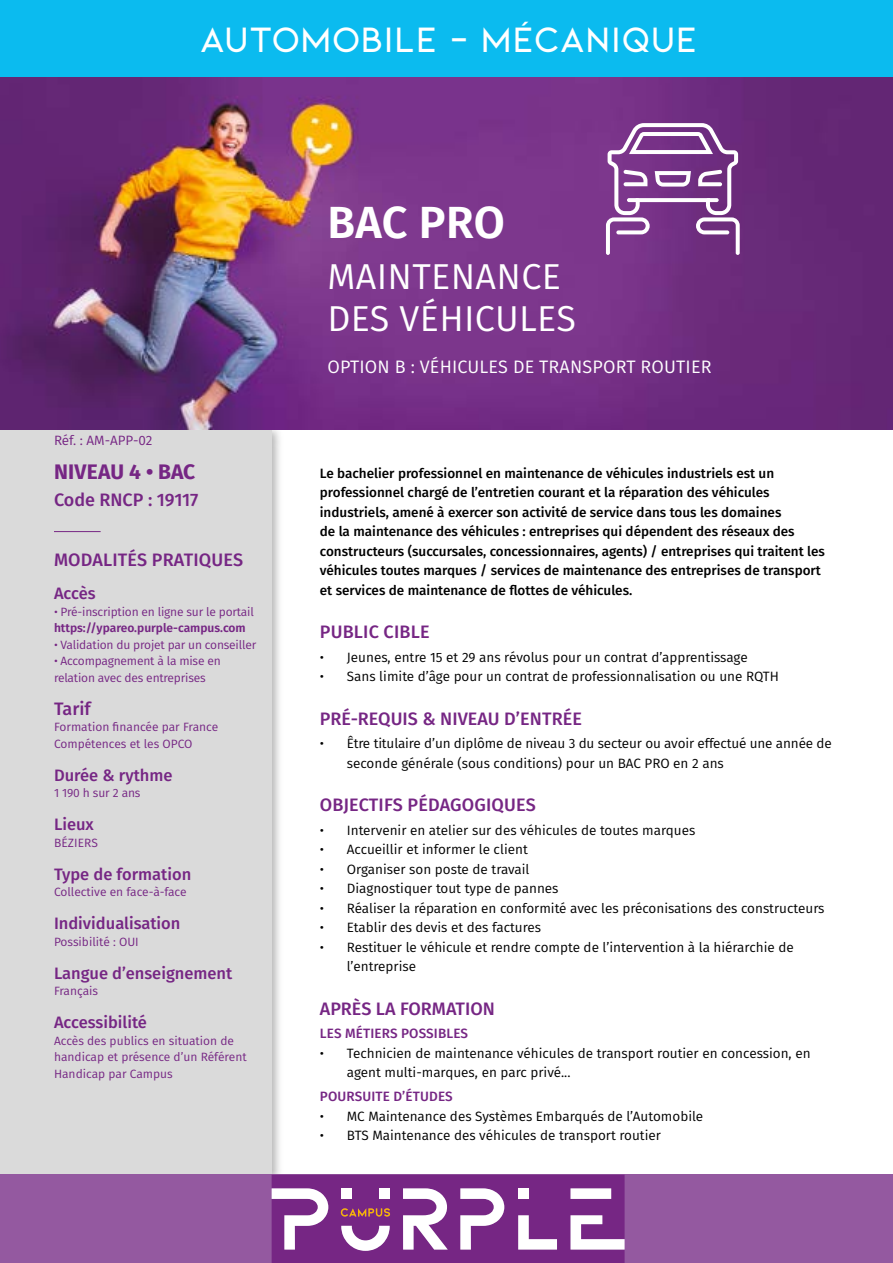
<style>
.page{position:relative;width:893px;height:1263px;background:#fff}
.page>*{position:absolute;margin:0;border:0;box-sizing:border-box;transform-origin:0 0}
.t1{font:600 45px "Fira Sans";letter-spacing:.005em;color:#fff}
.t2{font:600 37.5px "Kiona";color:#fff}
.t3{font:36px/42px "Fira Sans";letter-spacing:.01em;color:#fff}
.t4{font:700 21px "Fira Sans";letter-spacing:.01em;color:#762684}
.t5{font:500 18px "Fira Sans";color:#762684}
.t6{font:18px "Fira Sans";letter-spacing:.01em;color:#fff}
.t7{font:500 16.5px "Fira Sans";color:#762684}
.t8{font:13.5px/19.5px "Fira Sans";color:#000}
.t9{font:500 13.5px/19.5px "Fira Sans";color:#000}
.t10{font:500 13.5px "Fira Sans";letter-spacing:.01em;color:#762684}
.t11{font:13.5px "Fira Sans";color:#762684}
.t12{font:12px/16.5px "Fira Sans";letter-spacing:-.01em;color:#762684}
.t13{font:600 12px "Fira Sans";color:#762684}
.t14{font:12px "Fira Sans";letter-spacing:.01em;color:#762684}
</style>
<div class="page">
<hr style="left:892px;top:469px;width:1px;height:39px;background:#762684">
<div style="left:0;top:425px;width:283px;height:760px;background:#000;opacity:.3"></div>
<div style="left:0;top:430px;width:272px;height:745px;background:#dadada"></div>
<hr style="left:54px;top:531px;width:47px;height:1px;background:#762684">
<img style="left:0;top:77px;width:893px;height:353px">
<div style="left:0;top:0;width:893px;height:77px;background:#0bbbef"></div>
<div style="left:0;top:1175px;width:893px;height:88px;background:#9459a0"></div>
<svg style="left:272px;top:1175px;width:353px;height:88px"></svg>
<svg style="left:606px;top:123px;width:134px;height:132px"></svg>
<h2 class="t2" style="left:199px;top:19px;width:500px">AUTOMOBILE - MÉCANIQUE</h2>
<p class="t11" style="left:54px;top:430px;width:100px">Réf. : AM-APP-02</p>
<h3 class="t4" style="left:54px;top:454px;width:143px">NIVEAU 4 • BAC</h3>
<h3 class="t5" style="left:54px;top:485px;width:146px">Code RNCP : 19117</h3>
<h3 class="t5" style="left:54px;top:545px;width:191px">MODALITÉS PRATIQUES</h3>
<p class="t7" style="left:54px;top:580px;width:43px">Accès</p>
<p class="t12" style="left:54px;top:603px;width:201px">• Pré-inscription en ligne sur le portail</p>
<p class="t13" style="left:54px;top:618px;width:193px">https://ypareo.purple-campus.com</p>
<p class="t12" style="left:54px;top:636px;width:204px">• Validation du projet par un conseiller</p>
<p class="t12" style="left:54px;top:653px;width:168px">• Accompagnement à la mise en relation avec des entreprises</p>
<h3 class="t5" style="left:54px;top:694px;width:38px">Tarif</h3>
<p class="t12" style="left:54px;top:719px;width:166px">Formation financée par France<br>Compétences et les OPCO</p>
<p class="t7" style="left:54px;top:762px;width:120px">Durée &amp; rythme</p>
<p class="t12" style="left:54px;top:785px;width:88px">1 190 h sur 2 ans</p>
<p class="t7" style="left:54px;top:811px;width:41px">Lieux</p>
<p class="t14" style="left:54px;top:834px;width:46px">BÉZIERS</p>
<p class="t7" style="left:54px;top:861px;width:139px">Type de formation</p>
<p class="t12" style="left:54px;top:884px;width:134px">Collective en face-à-face</p>
<p class="t7" style="left:54px;top:910px;width:128px">Individualisation</p>
<p class="t12" style="left:54px;top:933px;width:86px">Possibilité : OUI</p>
<p class="t7" style="left:54px;top:960px;width:180px">Langue d’enseignement</p>
<p class="t12" style="left:54px;top:983px;width:46px">Français</p>
<p class="t7" style="left:54px;top:1009px;width:94px">Accessibilité</p>
<p class="t12" style="left:54px;top:1032px;width:194px">Accès des publics en situation de handicap et présence d’un Référent<br>Handicap par Campus</p>
<h1 class="t1" style="left:327px;top:186px;width:179px">BAC PRO</h1>
<h3 class="t3" style="left:327px;top:254px;width:250px">MAINTENANCE<br>DES VÉHICULES</h3>
<h3 class="t6" style="left:327px;top:353px;width:386px">OPTION B : VÉHICULES DE TRANSPORT ROUTIER</h3>
<p class="t9" style="left:320px;top:463px;width:507px">Le bachelier professionnel en maintenance de véhicules industriels est un professionnel chargé de l’entretien courant et la réparation des véhicules industriels, amené à exercer son activité de service dans tous les domaines<br>de la maintenance des véhicules : entreprises qui dépendent des réseaux des constructeurs (succursales, concessionnaires, agents) / entreprises qui traitent les véhicules toutes marques / services de maintenance des entreprises de transport et services de maintenance de flottes de véhicules.</p>
<h3 class="t5" style="left:320px;top:617px;width:111px">PUBLIC CIBLE</h3>
<p class="t8" style="left:320px;top:647px;width:429px">• Jeunes, entre 15 et 29 ans révolus pour un contrat d’apprentissage</p>
<p class="t8" style="left:320px;top:667px;width:461px">• Sans limite d’âge pour un contrat de professionnalisation ou une RQTH</p>
<h3 class="t5" style="left:320px;top:704px;width:264px">PRÉ-REQUIS &amp; NIVEAU D’ENTRÉE</h3>
<p class="t8" style="left:347px;top:734px;width:487px;text-indent:-27px">• Être titulaire d’un diplôme de niveau 3 du secteur ou avoir effectué une année de seconde générale (sous conditions) pour un BAC PRO en 2 ans</p>
<h3 class="t5" style="left:320px;top:790px;width:217px">OBJECTIFS PÉDAGOGIQUES</h3>
<p class="t8" style="left:320px;top:820px;width:377px">• Intervenir en atelier sur des véhicules de toutes marques</p>
<p class="t8" style="left:320px;top:840px;width:209px">• Accueillir et informer le client</p>
<p class="t8" style="left:320px;top:859px;width:211px">• Organiser son poste de travail</p>
<p class="t8" style="left:320px;top:879px;width:240px">• Diagnostiquer tout type de pannes</p>
<p class="t8" style="left:320px;top:898px;width:506px">• Réaliser la réparation en conformité avec les préconisations des constructeurs</p>
<p class="t8" style="left:320px;top:918px;width:223px">• Etablir des devis et des factures</p>
<p class="t8" style="left:347px;top:937px;width:448px;text-indent:-27px">• Restituer le véhicule et rendre compte de l’intervention à la hiérarchie de l’entreprise</p>
<h3 class="t5" style="left:320px;top:994px;width:177px">APRÈS LA FORMATION</h3>
<p class="t10" style="left:320px;top:1023px;width:150px">LES MÉTIERS POSSIBLES</p>
<p class="t8" style="left:347px;top:1043px;width:465px;text-indent:-27px">• Technicien de maintenance véhicules de transport routier en concession, en agent multi-marques, en parc privé...</p>
<p class="t10" style="left:320px;top:1086px;width:134px">POURSUITE D’ÉTUDES</p>
<p class="t8" style="left:320px;top:1106px;width:385px">• MC Maintenance des Systèmes Embarqués de l’Automobile</p>
<p class="t8" style="left:320px;top:1125px;width:343px">• BTS Maintenance des véhicules de transport routier</p>
</div>
